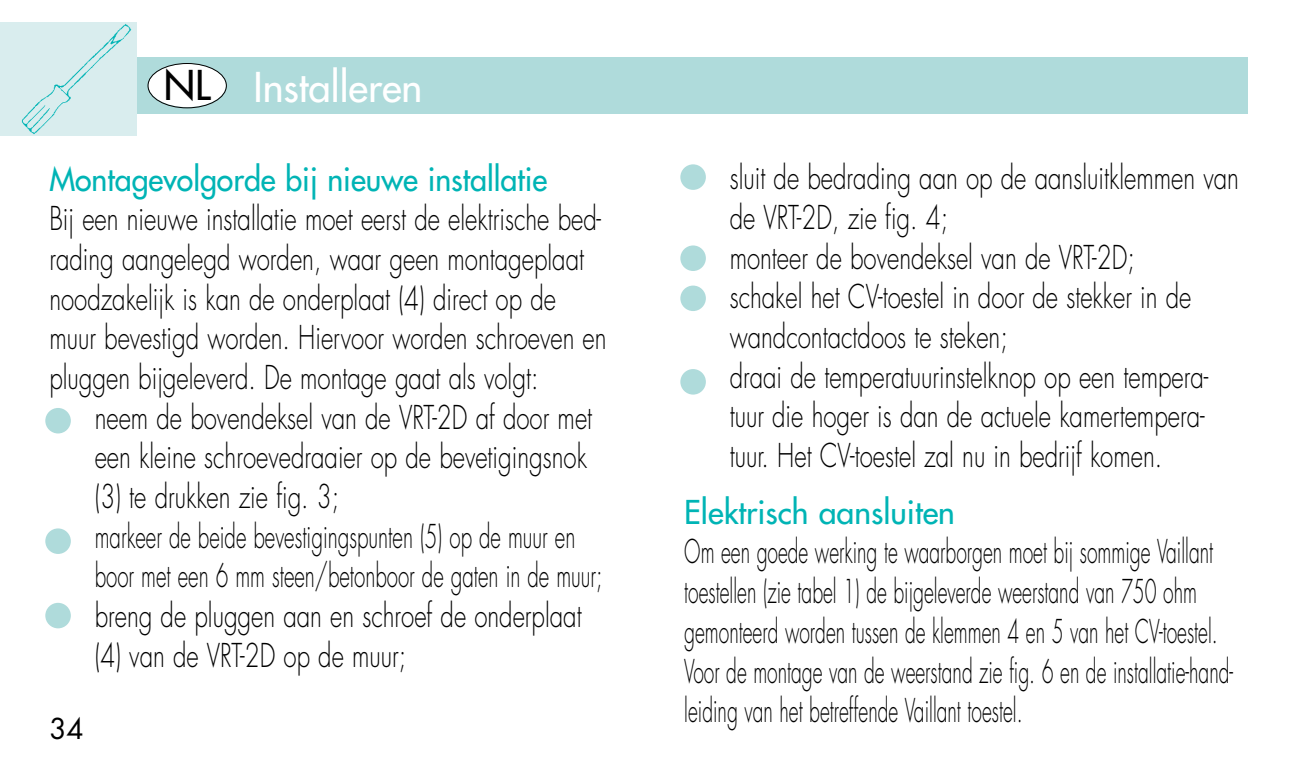
<style>
.page{position:relative;width:1300px;height:768px;background:#fff}
.page>*{position:absolute;margin:0;border:0;box-sizing:border-box;transform-origin:0 0}
.t1{font:40px "Futura";color:#fff}
.t2{font:300 32px/39.6px "Futura";color:#000;scale:.75 1}
.t3{font:300 32px/39.6px "Futura";color:#000;scale:.6 1}
.t4{font:32px "Futura";color:#00b4b5;scale:.95 1}
.t5{font:32px "Futura";color:#00b4b5}
.t6{font:28px "Futura";color:#000}
.s1{color:#000}
</style>
<div class="page">
<div style="left:0;top:57px;width:1247px;height:56px;background:#afdbdb"></div>
<div style="left:0;top:23px;width:136px;height:113px;background:#d9edee"></div>
<img style="left:21px;top:24px;width:111px;height:110px">
<div style="left:149px;top:64px;width:77px;height:43px;background:#fff;border-radius:50%"></div>
<div style="left:148px;top:63px;width:79px;height:45px;border:1px solid #000;border-radius:50%"></div>
<div style="left:45px;top:408px;width:26px;height:25px;background:#afdbdb;border-radius:50%"></div>
<div style="left:45px;top:528px;width:26px;height:26px;background:#afdbdb;border-radius:50%"></div>
<div style="left:45px;top:603px;width:26px;height:25px;background:#afdbdb;border-radius:50%"></div>
<div style="left:680px;top:164px;width:26px;height:26px;background:#afdbdb;border-radius:50%"></div>
<div style="left:680px;top:245px;width:26px;height:26px;background:#afdbdb;border-radius:50%"></div>
<div style="left:680px;top:286px;width:26px;height:25px;background:#afdbdb;border-radius:50%"></div>
<div style="left:680px;top:369px;width:26px;height:26px;background:#afdbdb;border-radius:50%"></div>
<p class="t1" style="left:164px;top:67px;width:260px"><span class="s1">NL</span> Installeren</p>
<p class="t4" style="left:49px;top:163px;width:526px">Montagevolgorde bij nieuwe installatie</p>
<p class="t2" style="left:49px;top:202px;width:745px">Bij een nieuwe installatie moet eerst de elektrische bed&shy;rading aangelegd worden, waar geen montageplaat noodzakelijk is kan de onderplaat (4) direct op de muur bevestigd worden. Hiervoor worden schroeven en pluggen bijgeleverd. De montage gaat als volgt:</p>
<p class="t2" style="left:95px;top:400px;width:679px">neem de bovendeksel van de VRT-2D af door met een kleine schroevedraaier op de bevetigingsnok (3) te drukken zie fig. 3;<br>markeer de beide bevestigingspunten (5) op de muur en boor met een 6 mm steen/betonboor de gaten in de muur; breng de pluggen aan en schroef de onderplaat (4) van de VRT-2D op de muur;</p>
<p class="t6" style="left:49px;top:715px;width:36px">34</p>
<p class="t2" style="left:730px;top:161px;width:681px">sluit de bedrading aan op de aansluitklemmen van de VRT-2D, zie fig. 4;<br>monteer de bovendeksel van de VRT-2D;<br>schakel het CV-toestel in door de stekker in de wandcontactdoos te steken;<br>draai de temperatuurinstelknop op een tempera&shy;tuur die hoger is dan de actuele kamertempera&shy;tuur. Het CV-toestel zal nu in bedrijf komen.</p>
<p class="t5" style="left:684px;top:496px;width:272px">Elektrisch aansluiten</p>
<p class="t3" style="left:684px;top:535px;width:916px">Om een goede werking te waarborgen moet bij sommige Vaillant toestellen (zie tabel 1) de bijgeleverde weerstand van 750 ohm gemonteerd worden tussen de klemmen 4 en 5 van het CV-toestel.<br>Voor de montage van de weerstand zie fig. 6 en de installatie-hand&shy;leiding van het betreffende Vaillant toestel.</p>
</div>
